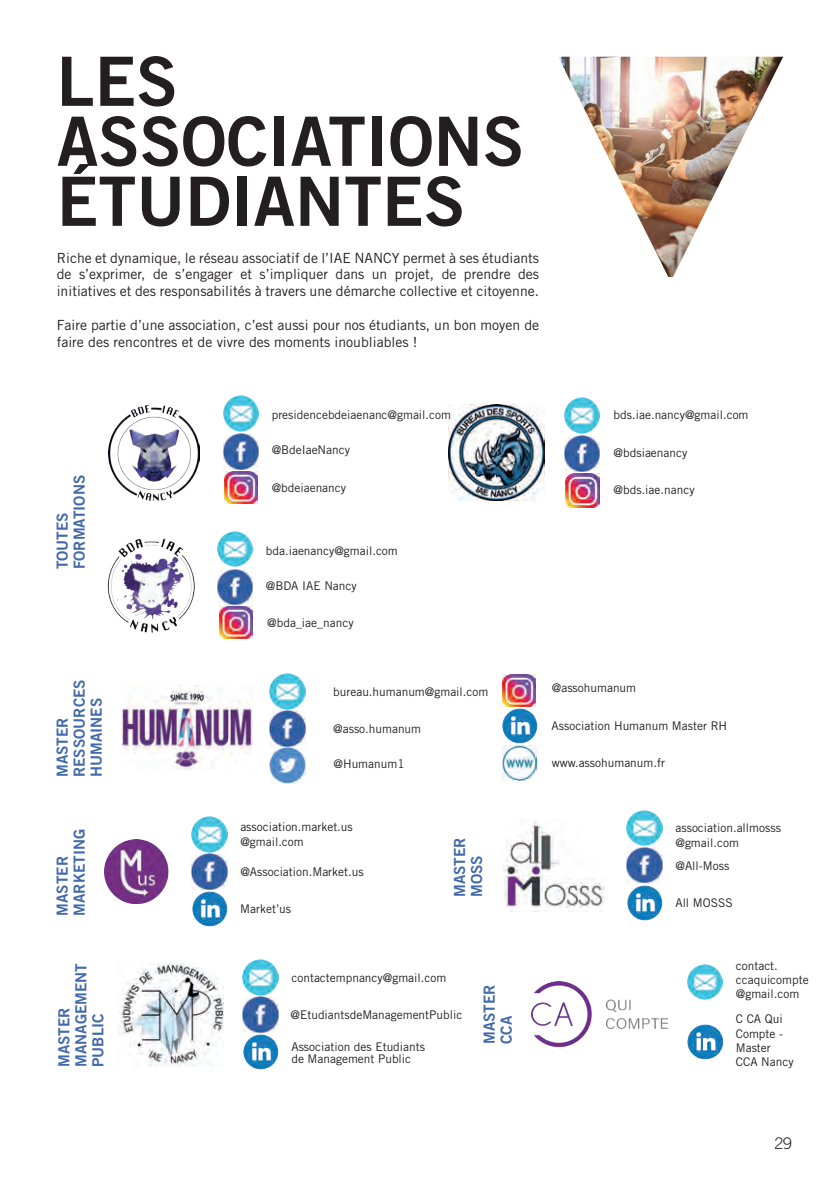
<style>
.page{position:relative;width:840px;height:1191px;background:#fff}
.page>*{position:absolute;margin:0;border:0;box-sizing:border-box;transform-origin:0 0}
.t1{font:68px/60px "Trade Gothic LT Std Bd 2";color:#231f20}
.t2{font:300 16px "Trade Gothic LT Std";color:#231f20}
.t3{font:15.4px/17px "Trade Gothic LT Std Bd 2";color:#4269a9}
.t4{font:14px/16.8px "Trade Gothic LT Std";color:#231f20;text-align:justify}
.t5{font:11.8px/14.2px "Trade Gothic LT Std";color:#231f20}
</style>
<div class="page">
<img style="left:121px;top:685px;width:132px;height:84px">
<img style="left:503px;top:821px;width:103px;height:90px">
<img style="left:269px;top:673px;width:36px;height:110px">
<img style="left:502px;top:674px;width:33px;height:32px">
<img style="left:626px;top:810px;width:36px;height:110px">
<img style="left:192px;top:816px;width:35px;height:110px">
<img style="left:502px;top:708px;width:35px;height:35px">
<img style="left:687px;top:1024px;width:35px;height:35px">
<img style="left:243px;top:959px;width:35px;height:110px">
<img style="left:502px;top:745px;width:34px;height:35px">
<img style="left:558px;top:57px;width:224px;height:220px">
<img style="left:448px;top:404px;width:96px;height:96px">
<img style="left:109px;top:404px;width:90px;height:98px">
<img style="left:107px;top:538px;width:88px;height:94px">
<img style="left:223px;top:434px;width:35px;height:35px">
<img style="left:217px;top:569px;width:36px;height:36px">
<img style="left:223px;top:395px;width:35px;height:36px">
<img style="left:217px;top:531px;width:36px;height:36px">
<img style="left:565px;top:474px;width:34px;height:33px">
<img style="left:687px;top:964px;width:35px;height:35px">
<img style="left:117px;top:962px;width:106px;height:104px">
<img style="left:564px;top:436px;width:35px;height:35px">
<img style="left:564px;top:397px;width:35px;height:36px">
<img style="left:224px;top:471px;width:33px;height:32px">
<img style="left:220px;top:607px;width:33px;height:32px">
<img style="left:531px;top:981px;width:136px;height:66px">
<img style="left:105px;top:840px;width:64px;height:63px">
<h1 class="t1" style="left:57px;top:50px;width:468px">LES<br>ASSOCIATIONS<br>ÉTUDIANTES</h1>
<p class="t4" style="left:57px;top:249px;width:483px">Riche et dynamique, le réseau associatif de l’IAE NANCY permet à ses étudiants de s’exprimer, de s’engager et s’impliquer dans un projet, de prendre des initiatives et des responsabilités à travers une démarche collective et citoyenne.</p>
<p class="t4" style="left:57px;top:316px;width:483px">Faire partie d’une association, c’est aussi pour nos étudiants, un bon moyen de faire des rencontres et de vivre des moments inoubliables !</p>
<h3 class="t3" style="left:53px;top:569px;width:96px;rotate:-90deg">TOUTES<br>FORMATIONS</h3>
<h3 class="t3" style="left:53px;top:777px;width:99px;rotate:-90deg">MASTER<br>RESSOURCES<br>HUMAINES</h3>
<p class="t5" style="left:271px;top:408px;width:181px">presidencebdeiaenanc@gmail.com</p>
<p class="t5" style="left:613px;top:408px;width:136px">bds.iae.nancy@gmail.com</p>
<p class="t5" style="left:271px;top:443px;width:80px">@BdeIaeNancy</p>
<p class="t5" style="left:271px;top:480px;width:76px">@bdeiaenancy</p>
<p class="t5" style="left:266px;top:543px;width:133px">bda.iaenancy@gmail.com</p>
<p class="t5" style="left:266px;top:578px;width:92px">@BDA IAE Nancy</p>
<p class="t5" style="left:267px;top:615px;width:88px">@bda_iae_nancy</p>
<p class="t5" style="left:333px;top:684px;width:156px">bureau.humanum@gmail.com</p>
<p class="t5" style="left:333px;top:721px;width:89px">@asso.humanum</p>
<p class="t5" style="left:333px;top:756px;width:73px">@Humanum1</p>
<p class="t5" style="left:613px;top:445px;width:75px">@bdsiaenancy</p>
<p class="t5" style="left:613px;top:483px;width:82px">@bds.iae.nancy</p>
<p class="t5" style="left:551px;top:680px;width:86px">@assohumanum</p>
<p class="t5" style="left:551px;top:718px;width:177px">Association Humanum Master RH</p>
<p class="t5" style="left:551px;top:755px;width:115px">www.assohumanum.fr</p>
<p class="t5" style="left:240px;top:820px;width:114px">association.market.us @gmail.com</p>
<h3 class="t3" style="left:53px;top:915px;width:88px;rotate:-90deg">MASTER<br>MARKETING</h3>
<h3 class="t3" style="left:450px;top:897px;width:61px;rotate:-90deg">MASTER<br>MOSS</h3>
<p class="t5" style="left:240px;top:864px;width:125px">@Association.Market.us</p>
<p class="t5" style="left:240px;top:901px;width:52px">Market’us</p>
<p class="t5" style="left:675px;top:821px;width:107px">association.allmosss @gmail.com</p>
<p class="t5" style="left:675px;top:858px;width:55px">@All-Moss</p>
<p class="t5" style="left:675px;top:895px;width:59px">All MOSSS</p>
<h3 class="t3" style="left:55px;top:1067px;width:105px;rotate:-90deg">MASTER<br>MANAGEMENT<br>PUBLIC</h3>
<p class="t5" style="left:291px;top:970px;width:156px">contactempnancy@gmail.com</p>
<p class="t5" style="left:735px;top:958px;width:74px">contact. ccaquicompte @gmail.com</p>
<p class="t5" style="left:290px;top:1007px;width:173px">@EtudiantsdeManagementPublic</p>
<h3 class="t3" style="left:480px;top:1044px;width:61px;rotate:-90deg">MASTER<br>CCA</h3>
<p class="t5" style="left:735px;top:1012px;width:59px">C CA Qui<br>Compte -<br>Master<br>CCA Nancy</p>
<p class="t5" style="left:291px;top:1041px;width:135px;line-height:12px">Association des Etudiants de Management Public</p>
<h2 class="t2" style="left:773px;top:1133px;width:19px">29</h2>
</div>
